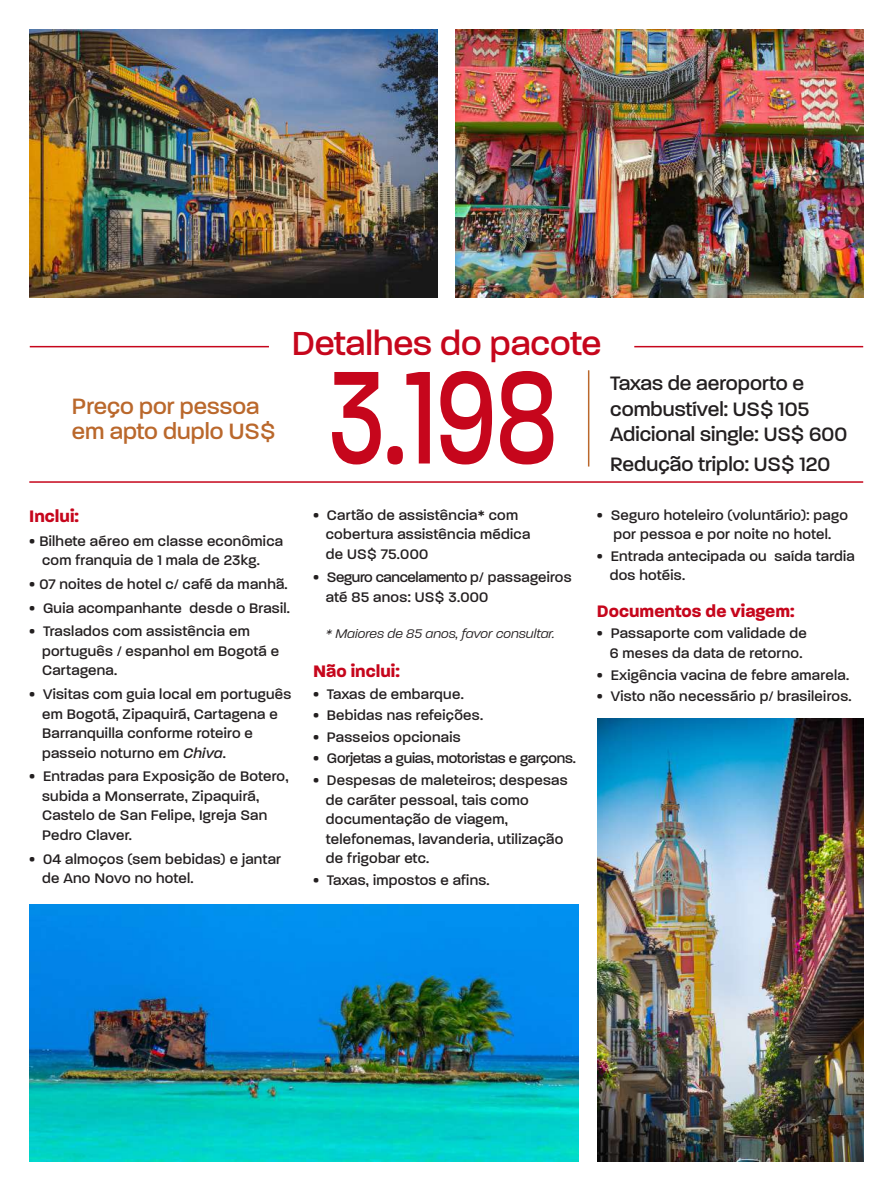
<style>
.page{position:relative;width:893px;height:1191px;background:#fff}
.page>*{position:absolute;margin:0;border:0;box-sizing:border-box;transform-origin:0 0}
.t1{font:500 142.95px "Paralucent";color:#c6061c;scale:.71 1}
.t2{font:500 36px "Paralucent";color:#c6061c}
.t3{font:500 24px/25.5px "Paralucent";color:#ba682c}
.t4{font:500 21px/25.5px "Paralucent";color:#231f20}
.t5{font:700 18px "Paralucent";color:#c6061c}
.t6{font:500 15px/19.5px "Paralucent";letter-spacing:.02em;color:#231f20}
.t7{font:500 15px/19.5px "Paralucent";color:#231f20}
.t8{font:500 15px "Paralucent";letter-spacing:-.01em;color:#231f20}
.t9{font:italic 300 13.5px "Paralucent";letter-spacing:.02em;color:#231f20}
.s1{font-style:italic}
</style>
<div class="page">
<hr style="left:588px;top:370px;width:1px;height:96px;background:#ba682c">
<hr style="left:30px;top:346px;width:239px;height:1px;background:#c6061c">
<hr style="left:634px;top:346px;width:229px;height:1px;background:#c6061c">
<hr style="left:29px;top:481px;width:834px;height:2px;background:#c6061c">
<img style="left:30px;top:30px;width:407px;height:268px">
<img style="left:455px;top:30px;width:408px;height:268px">
<img style="left:30px;top:904px;width:548px;height:257px">
<img style="left:597px;top:719px;width:266px;height:442px">
<h3 class="t3" style="left:72px;top:393px;width:205px">Preço por pessoa em apto duplo US$</h3>
<h2 class="t2" style="left:292px;top:321px;width:311px">Detalhes do pacote</h2>
<h1 class="t1" style="left:329px;top:332px;width:324px">3.198</h1>
<h3 class="t4" style="left:610px;top:370px;width:238px">Taxas de aeroporto e combustível: US$ 105<br>Adicional single: US$ 600</h3>
<h3 class="t4" style="left:610px;top:451px;width:222px">Redução triplo: US$ 120</h3>
<p class="t5" style="left:29px;top:505px;width:51px">Inclui:</p>
<p class="t6" style="left:42px;top:531px;width:243px;text-indent:-13px">• Bilhete aéreo em classe econômica com franquia de 1 mala de 23kg.</p>
<p class="t6" style="left:29px;top:574px;width:260px">• 07 noites de hotel c/ café da manhã.</p>
<p class="t6" style="left:29px;top:598px;width:262px">• Guia acompanhante desde o Brasil.</p>
<p class="t6" style="left:42px;top:622px;width:238px;text-indent:-13px">• Traslados com assistência em português / espanhol em Bogotá e<br>Cartagena.</p>
<p class="t6" style="left:42px;top:684px;width:251px;text-indent:-13px">• Visitas com guia local em português em Bogotá, Zipaquirá, Cartagena e<br>Barranquilla conforme roteiro e passeio noturno em <span class="s1">Chiva</span>.</p>
<p class="t6" style="left:42px;top:767px;width:248px;text-indent:-13px">• Entradas para Exposição de Botero, subida a Monserrate, Zipaquirá,<br>Castelo de San Felipe, Igreja San<br>Pedro Claver.</p>
<p class="t6" style="left:42px;top:849px;width:241px;text-indent:-13px">• 04 almoços (sem bebidas) e jantar de Ano Novo no hotel.</p>
<p class="t6" style="left:326px;top:505px;width:206px;text-indent:-13px">• Cartão de assistência* com cobertura assistência médica de US$ 75.000</p>
<p class="t7" style="left:326px;top:568px;width:247px;text-indent:-13px">• Seguro cancelamento p/ passageiros até 85 anos: US$ 3.000</p>
<p class="t9" style="left:326px;top:626px;width:230px">* Maiores de 85 anos, favor consultar.</p>
<p class="t5" style="left:313px;top:660px;width:88px">Não inclui:</p>
<p class="t6" style="left:313px;top:684px;width:152px">• Taxas de embarque.</p>
<p class="t6" style="left:313px;top:705px;width:171px">• Bebidas nas refeições.</p>
<p class="t6" style="left:313px;top:727px;width:149px">• Passeios opcionais</p>
<p class="t8" style="left:313px;top:749px;width:264px">• Gorjetas a guias, motoristas e garçons.</p>
<p class="t6" style="left:326px;top:770px;width:243px;text-indent:-13px">• Despesas de maleteiros; despesas de caráter pessoal, tais como documentação de viagem, telefonemas, lavanderia, utilização de frigobar etc.</p>
<p class="t6" style="left:313px;top:870px;width:178px">• Taxas, impostos e afins.</p>
<p class="t6" style="left:597px;top:505px;width:253px;text-align:center">• Seguro hoteleiro (voluntário): pago por pessoa e por noite no hotel.</p>
<p class="t6" style="left:610px;top:546px;width:247px;text-indent:-13px">• Entrada antecipada ou saída tardia dos hotéis.</p>
<p class="t5" style="left:597px;top:600px;width:199px">Documentos de viagem:</p>
<p class="t6" style="left:597px;top:624px;width:211px;text-align:center">• Passaporte com validade de<br>6 meses da data de retorno.</p>
<p class="t6" style="left:597px;top:665px;width:254px">• Exigência vacina de febre amarela.</p>
<p class="t6" style="left:597px;top:686px;width:256px">• Visto não necessário p/ brasileiros.</p>
</div>
